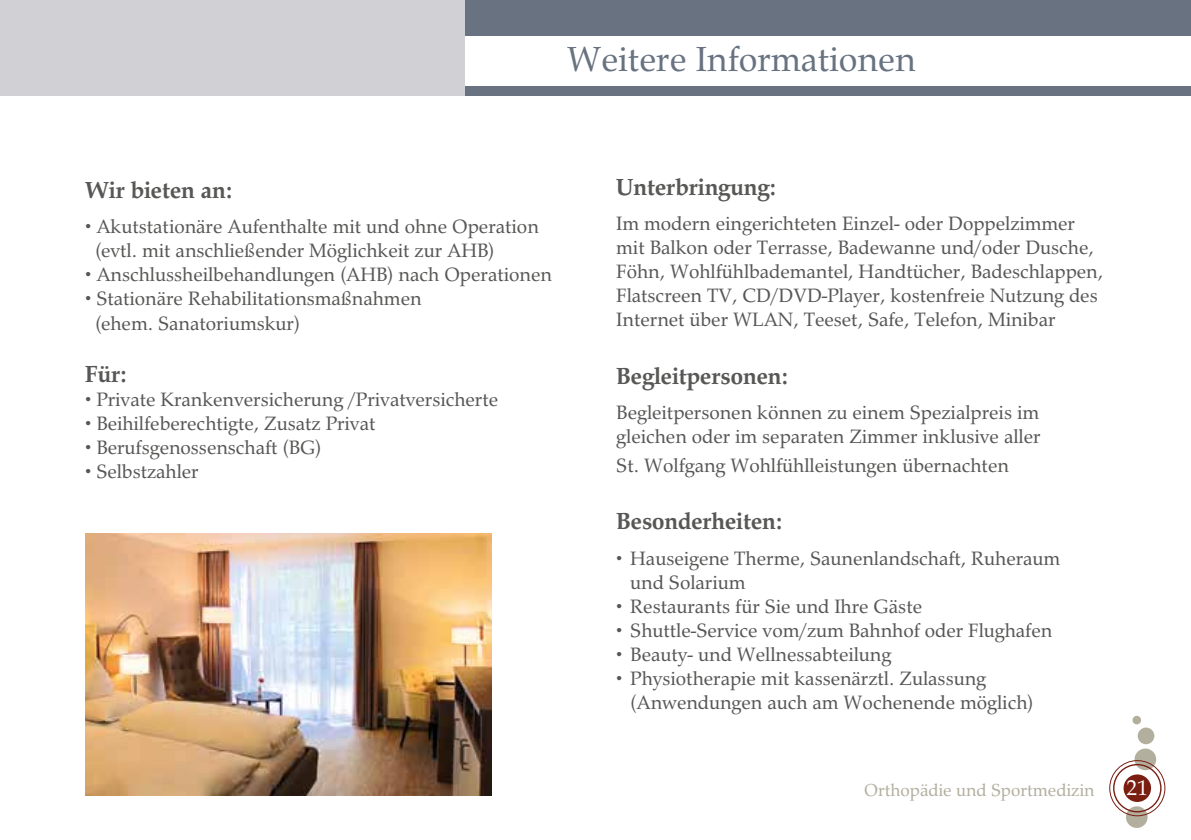
<style>
.page{position:relative;width:1191px;height:840px;background:#fff}
.page>*{position:absolute;margin:0;border:0;box-sizing:border-box;transform-origin:0 0}
.t1{font:36px "Palladio";color:#687280}
.t2{font:700 24px "Palladio";color:#575756}
.t3{font:22px "Palladio";color:#fff}
.t4{font:20px/24px "Palladio";color:#575756}
.t5{font:18px "Palladio";color:#b3af9f}
</style>
<div class="page">
<div style="left:0;top:0;width:1191px;height:95px;background:#d0d0d5"></div>
<div style="left:465px;top:0;width:726px;height:95px;background:#687280"></div>
<div style="left:465px;top:36px;width:726px;height:49px;background:#fff"></div>
<img style="left:85px;top:533px;width:407px;height:262px">
<div style="left:1123px;top:774px;width:28px;height:27px;background:#791e11;border-radius:50%"></div>
<div style="left:1137px;top:727px;width:17px;height:16px;background:#b3af9f;border-radius:50%"></div>
<div style="left:1132px;top:715px;width:9px;height:9px;background:#b3af9f;border-radius:50%"></div>
<svg style="left:1134px;top:748px;width:22px;height:21px"></svg>
<svg style="left:1126px;top:805px;width:21px;height:22px"></svg>
<div style="left:1113px;top:763px;width:48px;height:49px;border:1px solid #791e11;border-radius:50%"></div>
<div style="left:1109px;top:759px;width:56px;height:56px;border:1px solid #791e11;border-radius:50%"></div>
<h1 class="t1" style="left:567px;top:37px;width:350px">Weitere Informationen</h1>
<p class="t2" style="left:85px;top:175px;width:149px">Wir bieten an:</p>
<p class="t4" style="left:95px;top:215px;width:445px;text-indent:-10px">• Akutstationäre Aufenthalte mit und ohne Operation (evtl. mit anschließender Möglichkeit zur AHB)</p>
<p class="t4" style="left:85px;top:263px;width:468px">• Anschlussheilbehandlungen (AHB) nach Operationen</p>
<p class="t4" style="left:95px;top:287px;width:328px;text-indent:-10px">• Stationäre Rehabilitationsmaßnahmen (ehem. Sanatoriumskur)</p>
<p class="t2" style="left:85px;top:359px;width:44px">Für:</p>
<p class="t4" style="left:85px;top:387px;width:415px">• Private Krankenversicherung /Privatversicherte</p>
<p class="t4" style="left:85px;top:411px;width:292px">• Beihilfeberechtigte, Zusatz Privat</p>
<p class="t4" style="left:85px;top:435px;width:238px">• Berufsgenossenschaft (BG)</p>
<p class="t4" style="left:85px;top:459px;width:115px">• Selbstzahler</p>
<p class="t2" style="left:616px;top:172px;width:162px">Unterbringung:</p>
<p class="t4" style="left:616px;top:212px;width:488px">Im modern eingerichteten Einzel- oder Doppelzimmer mit Balkon oder Terrasse, Badewanne und/oder Dusche, Föhn, Wohlfühlbademantel, Handtücher, Badeschlappen, Flatscreen TV, CD/DVD-Player, kostenfreie Nutzung des Internet über WLAN, Teeset, Safe, Telefon, Minibar</p>
<p class="t2" style="left:616px;top:361px;width:173px">Begleitpersonen:</p>
<p class="t4" style="left:616px;top:400px;width:426px">Begleitpersonen können zu einem Spezialpreis im gleichen oder im separaten Zimmer inklusive aller</p>
<p class="t4" style="left:616px;top:453px;width:394px">St. Wolfgang Wohlfühlleistungen übernachten</p>
<p class="t2" style="left:616px;top:506px;width:168px">Besonderheiten:</p>
<p class="t4" style="left:630px;top:545px;width:431px;text-indent:-14px">• Hauseigene Therme, Saunenlandschaft, Ruheraum und Solarium</p>
<p class="t4" style="left:616px;top:593px;width:307px">• Restaurants für Sie und Ihre Gäste</p>
<p class="t4" style="left:616px;top:617px;width:437px">• Shuttle-Service vom/zum Bahnhof oder Flughafen</p>
<p class="t4" style="left:616px;top:641px;width:277px">• Beauty- und Wellnessabteilung</p>
<p class="t4" style="left:630px;top:665px;width:405px;text-indent:-14px">• Physiotherapie mit kassenärztl. Zulassung (Anwendungen auch am Wochenende möglich)</p>
<p class="t5" style="left:864px;top:779px;width:232px">Orthopädie und Sportmedizin</p>
<p class="t3" style="left:1126px;top:774px;width:24px">21</p>
</div>
